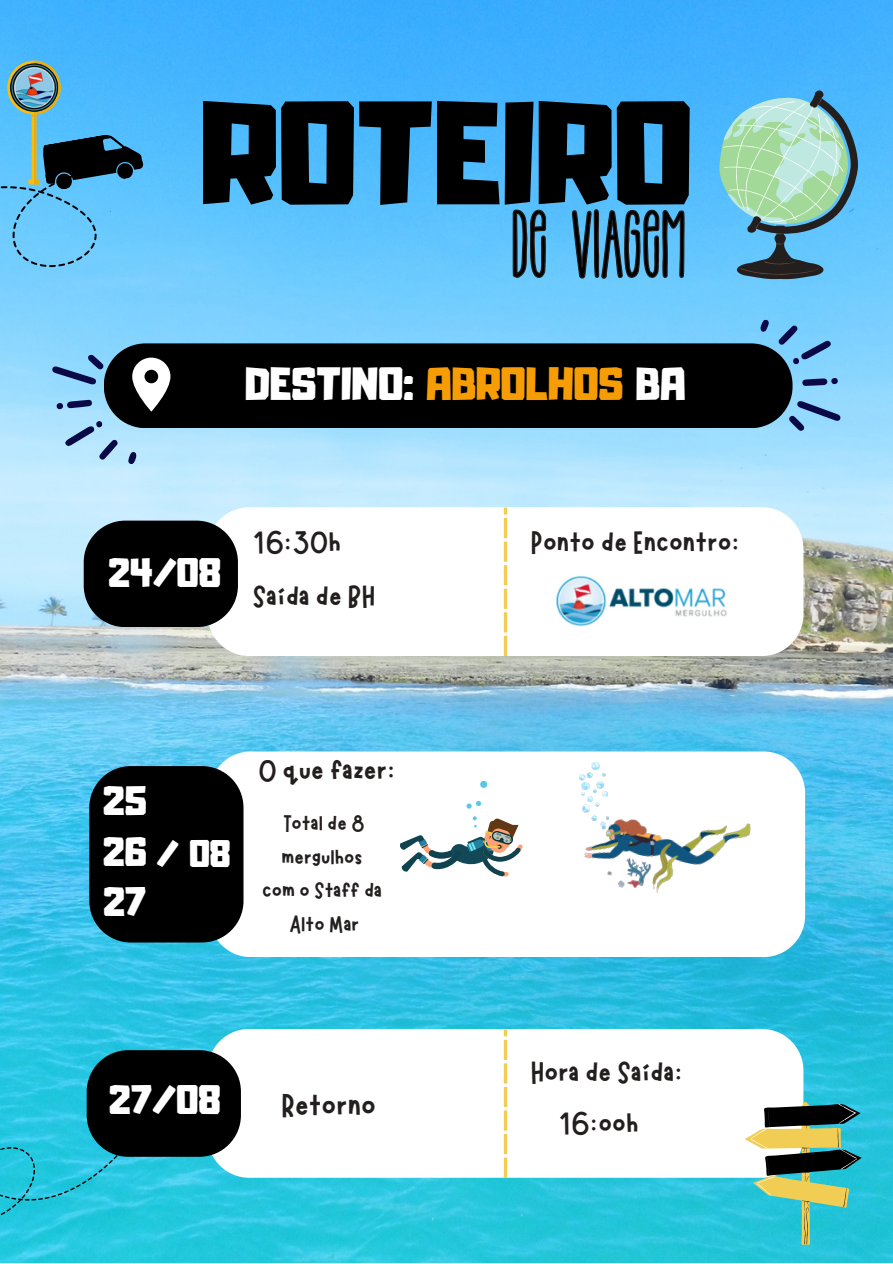
<style>
.page{position:relative;width:893px;height:1264px;background:#fff}
.page>*{position:absolute;margin:0;border:0;box-sizing:border-box;transform-origin:0 0}
.t1{font:129.15px "Adumu";color:#000}
.t2{font:94.5px "Terek";color:#000}
.t3{font:40.95px "Adumu";color:#fff}
.t4{font:36.3px "Adumu";color:#fff}
.t5{font:34.8px "Marykate";color:#231f1f}
.t6{font:33.9px "Adumu";color:#fff}
.t7{font:32.25px "Marykate";color:#231f1f}
.t8{font:24.15px/33.6px "Marykate";color:#231f1f}
.s1{color:#f69d06}
.s2{font-size:36.3px}
</style>
<div class="page">
<img style="left:0;top:0;width:892px;height:1262px">
<svg style="left:0;top:1123px;width:141px;height:106px;background:#25c3db"></svg>
<svg style="left:719px;top:89px;width:140px;height:190px;background:#7ebbc1"></svg>
<div style="left:207px;top:507px;width:596px;height:149px;background:#fff;border-radius:42px"></div>
<div style="left:84px;top:520px;width:154px;height:107px;background:#000;border-radius:42px"></div>
<div style="left:207px;top:1028px;width:596px;height:149px;background:#fff;border-radius:42px"></div>
<svg style="left:744px;top:1101px;width:117px;height:144px;background:#65a593"></svg>
<div style="left:87px;top:1050px;width:154px;height:106px;background:#000;border-radius:42px"></div>
<div style="left:104px;top:343px;width:688px;height:85px;background:#000"></div>
<svg style="left:51px;top:352px;width:54px;height:61px;background:#7cb4dc"></svg>
<svg style="left:62px;top:420px;width:77px;height:45px;background:#9bc3e0"></svg>
<svg style="left:132px;top:357px;width:38px;height:54px"></svg>
<svg style="left:787px;top:374px;width:54px;height:59px;background:#73a9d1"></svg>
<svg style="left:758px;top:319px;width:75px;height:46px;background:#5e9dc8"></svg>
<hr style="left:504px;top:636px;width:3px;height:20px;background:#f1ce53">
<hr style="left:504px;top:612px;width:3px;height:20px;background:#f1ce53">
<hr style="left:504px;top:588px;width:3px;height:21px;background:#f1ce53">
<hr style="left:504px;top:565px;width:3px;height:20px;background:#f1ce53">
<hr style="left:504px;top:541px;width:3px;height:21px;background:#f1ce53">
<hr style="left:504px;top:518px;width:3px;height:20px;background:#f1ce53">
<svg style="left:504px;top:507px;width:3px;height:7px"></svg>
<hr style="left:504px;top:1157px;width:3px;height:20px;background:#f1ce53">
<hr style="left:504px;top:1133px;width:3px;height:21px;background:#f1ce53">
<hr style="left:504px;top:1110px;width:3px;height:20px;background:#f1ce53">
<hr style="left:504px;top:1086px;width:3px;height:21px;background:#f1ce53">
<hr style="left:504px;top:1063px;width:3px;height:20px;background:#f1ce53">
<hr style="left:504px;top:1039px;width:3px;height:20px;background:#f1ce53">
<svg style="left:504px;top:1029px;width:3px;height:7px"></svg>
<svg style="left:0;top:61px;width:146px;height:206px;background:#54a9d5"></svg>
<img style="left:10px;top:64px;width:48px;height:47px;border-radius:50%">
<div style="left:209px;top:751px;width:596px;height:206px;background:#fff;border-radius:42px"></div>
<img style="left:556px;top:576px;width:171px;height:51px">
<div style="left:89px;top:766px;width:154px;height:176px;background:#000;border-radius:42px"></div>
<div style="left:480px;top:780px;width:7px;height:8px;background:#58c9e2;border-radius:50%"></div>
<svg style="left:466px;top:801px;width:15px;height:7px"></svg>
<svg style="left:400px;top:816px;width:122px;height:60px"></svg>
<img style="left:584px;top:792px;width:167px;height:101px">
<img style="left:579px;top:762px;width:28px;height:58px">
<svg style="left:512px;top:209px;width:173px;height:70px;background:#54a3d1"></svg>
<p class="t1" style="left:200px;top:101px;width:493px">ROTEIRO</p>
<p class="t2" style="left:511px;top:206px;width:177px">DE VIAGEM</p>
<p class="t3" style="left:245px;top:367px;width:442px">DESTINO: <span class="s1">ABROLHOS</span> BA</p>
<p class="t4" style="left:108px;top:558px;width:114px">24/08</p>
<p class="t7" style="left:253px;top:522px;width:90px">16:30h</p>
<p class="t7" style="left:531px;top:522px;width:211px">Ponto de Encontro:</p>
<p class="t7" style="left:253px;top:575px;width:124px">Saída de BH</p>
<p class="t4" style="left:103px;top:786px;width:45px">25</p>
<p class="t6" style="left:103px;top:839px;width:129px"><span class="s2">26</span> / 08</p>
<p class="t4" style="left:103px;top:887px;width:45px">27</p>
<p class="t7" style="left:259px;top:750px;width:138px">O que fazer:</p>
<p class="t8" style="left:281px;top:804px;width:85px">Total de 8 mergulhos</p>
<p class="t8" style="left:262px;top:871px;width:121px">com o Staff da</p>
<p class="t8" style="left:289px;top:905px;width:71px">Alto Mar</p>
<p class="t4" style="left:109px;top:1084px;width:113px">27/08</p>
<p class="t5" style="left:281px;top:1083px;width:96px">Retorno</p>
<p class="t7" style="left:531px;top:1051px;width:153px">Hora de Saída:</p>
<p class="t7" style="left:558px;top:1102px;width:81px">16:ooh</p>
</div>
